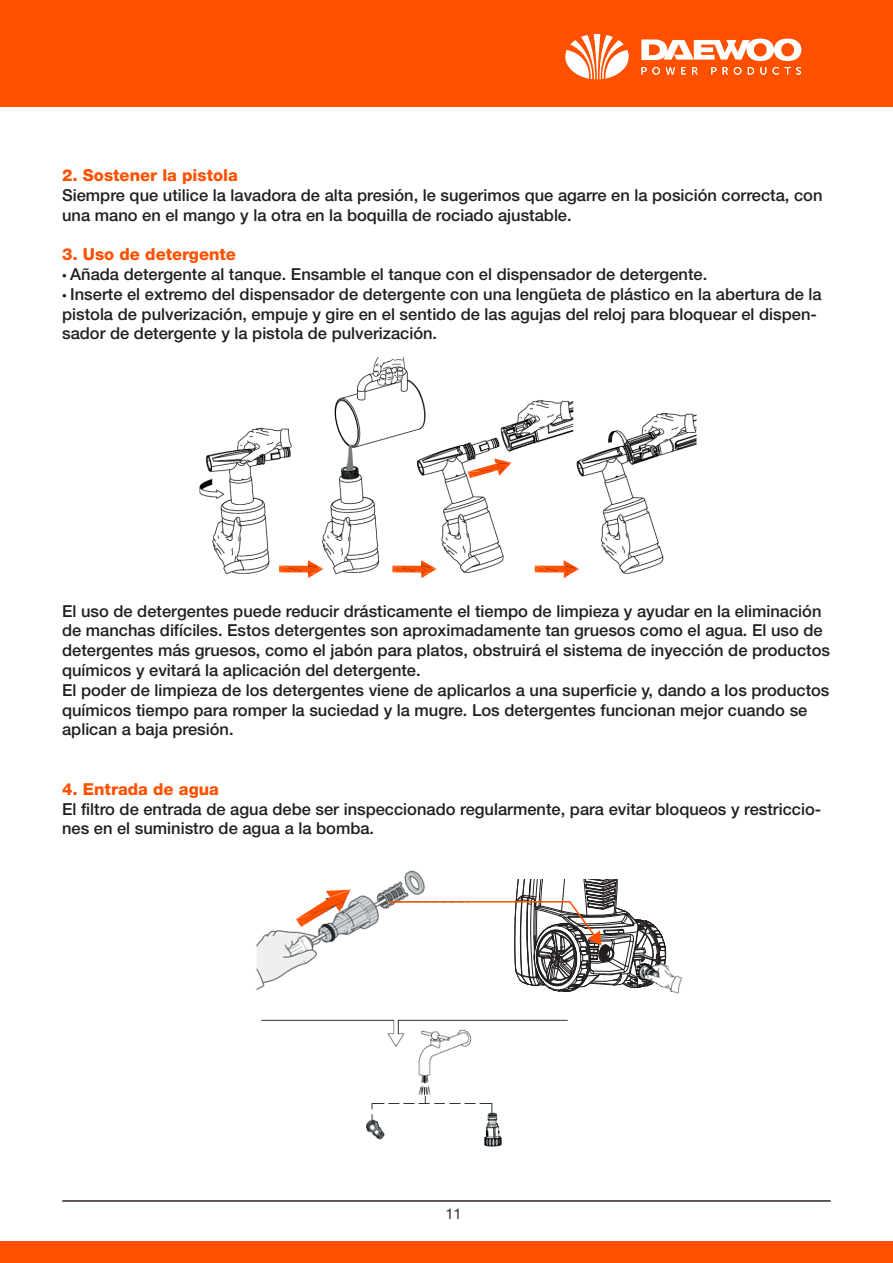
<style>
.page{position:relative;width:893px;height:1263px;background:#fff}
.page>*{position:absolute;margin:0;border:0;box-sizing:border-box;transform-origin:0 0}
.t1{font:500 16.5px/19.8px "Helvetica Neue";color:#231f20}
.t2{font:800 16.5px "Helvetica Neue";color:#ff5000}
.t3{font:14.7px "Helvetica Neue";color:#2f2429}
.s1{font-family:"Myriad Pro";font-weight:400}
</style>
<div class="page">
<div style="left:0;top:0;width:893px;height:106px;background:#ff5000"></div>
<div style="left:0;top:1242px;width:893px;height:21px;background:#ff5000"></div>
<svg style="left:565px;top:34px;width:64px;height:45px"></svg>
<svg style="left:641px;top:38px;width:160px;height:23px"></svg>
<svg style="left:641px;top:67px;width:19px;height:8px"></svg>
<svg style="left:666px;top:67px;width:9px;height:8px"></svg>
<svg style="left:681px;top:67px;width:5px;height:8px"></svg>
<svg style="left:692px;top:67px;width:6px;height:8px"></svg>
<svg style="left:711px;top:67px;width:5px;height:8px"></svg>
<svg style="left:723px;top:67px;width:5px;height:8px"></svg>
<svg style="left:734px;top:67px;width:7px;height:8px"></svg>
<svg style="left:748px;top:67px;width:6px;height:8px"></svg>
<svg style="left:760px;top:67px;width:6px;height:8px"></svg>
<svg style="left:772px;top:67px;width:29px;height:8px"></svg>
<hr style="left:62px;top:1200px;width:769px;height:2px;background:#2f2429">
<img style="left:256px;top:889px;width:312px;height:258px">
<svg style="left:296px;top:889px;width:55px;height:38px"></svg>
<img style="left:668px;top:966px;width:14px;height:28px">
<svg style="left:387px;top:870px;width:281px;height:148px"></svg>
<img style="left:199px;top:358px;width:498px;height:217px">
<svg style="left:279px;top:560px;width:44px;height:18px"></svg>
<svg style="left:392px;top:560px;width:45px;height:18px"></svg>
<svg style="left:535px;top:560px;width:44px;height:18px"></svg>
<svg style="left:468px;top:458px;width:43px;height:20px"></svg>
<p class="t2" style="left:62px;top:165px;width:177px">2. Sostener la pistola</p>
<p class="t1" style="left:62px;top:185px;width:762px">Siempre que utilice la lavadora de alta presión, le sugerimos que agarre en la posición correcta, con una mano en el mango y la otra en la boquilla de rociado ajustable.</p>
<p class="t2" style="left:62px;top:244px;width:175px">3. Uso de detergente</p>
<p class="t1" style="left:62px;top:264px;width:647px"><span class="s1">•</span> Añada detergente al tanque. Ensamble el tanque con el dispensador de detergente.</p>
<p class="t1" style="left:62px;top:284px;width:761px"><span class="s1">•</span> Inserte el extremo del dispensador de detergente con una lengüeta de plástico en la abertura de la pistola de pulverización, empuje y gire en el sentido de las agujas del reloj para bloquear el dispen&shy;sador de detergente y la pistola de pulverización.</p>
<p class="t1" style="left:62px;top:601px;width:769px">El uso de detergentes puede reducir drásticamente el tiempo de limpieza y ayudar en la eliminación de manchas difíciles. Estos detergentes son aproximadamente tan gruesos como el agua. El uso de detergentes más gruesos, como el jabón para platos, obstruirá el sistema de inyección de productos químicos y evitará la aplicación del detergente.<br>El poder de limpieza de los detergentes viene de aplicarlos a una superficie y, dando a los productos químicos tiempo para romper la suciedad y la mugre. Los detergentes funcionan mejor cuando se aplican a baja presión.</p>
<p class="t2" style="left:62px;top:779px;width:158px">4. Entrada de agua</p>
<p class="t1" style="left:62px;top:799px;width:761px">El filtro de entrada de agua debe ser inspeccionado regularmente, para evitar bloqueos y restriccio&shy;nes en el suministro de agua a la bomba.</p>
<p class="t3" style="left:445px;top:1205px;width:18px">11</p>
</div>
